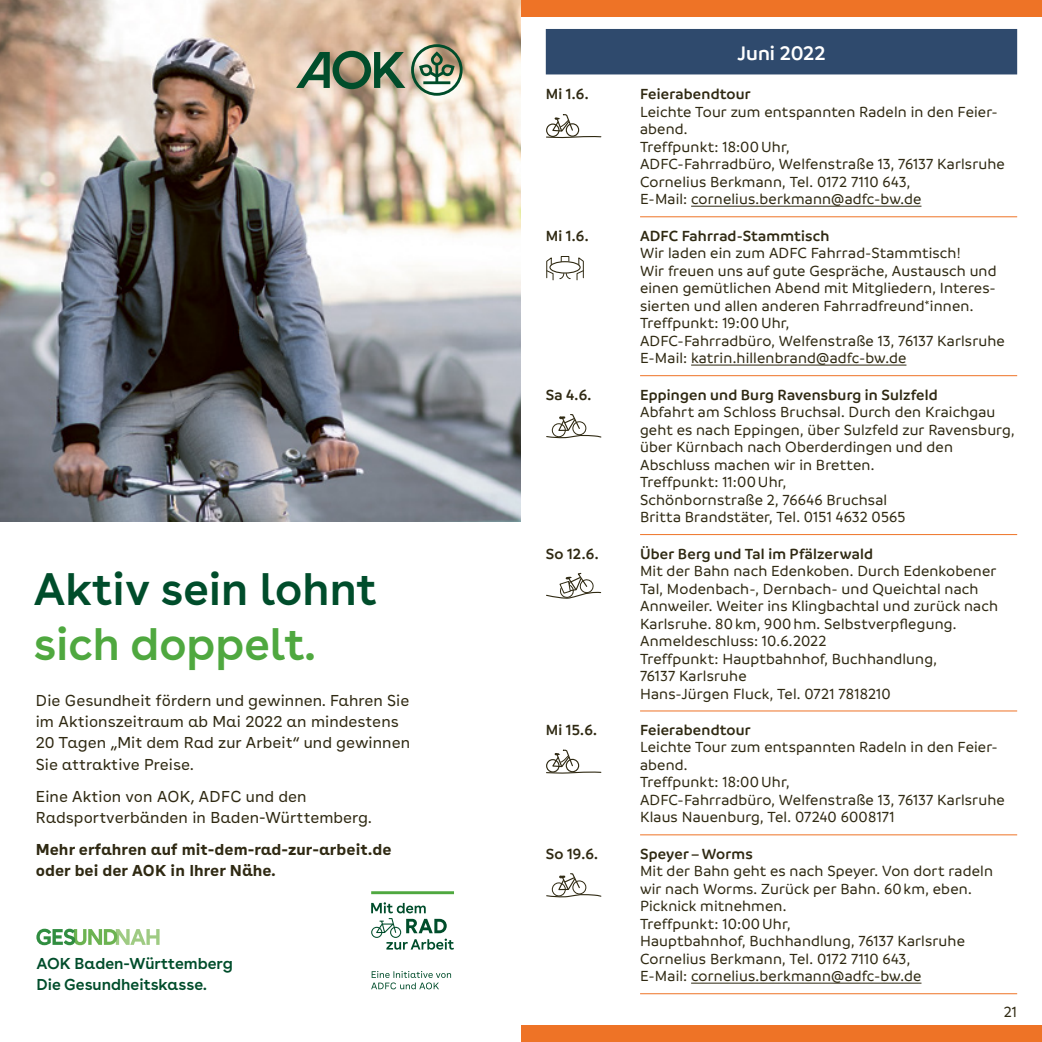
<style>
.page{position:relative;width:1042px;height:1042px;background:#fff}
.page>*{position:absolute;margin:0;border:0;box-sizing:border-box;transform-origin:0 0}
.t1{font:600 45.5px "AOK Buenos Aires";color:#004d2b}
.t2{font:600 45.5px "AOK Buenos Aires";color:#4fa83f}
.t3{font:600 21px "Branding";color:#fff}
.t4{font:500 15.75px/17.5px "Branding";letter-spacing:.01em;color:#2f2912}
.t5{font:15.75px/21.2px "AOK Buenos Aires Text";color:#2f2912}
.t6{font:600 15.75px "Branding";letter-spacing:.01em;color:#2f2912}
.t7{font:700 15.75px/21.3px "AOK Buenos Aires Text";color:#2f2912}
.t8{font:600 15.75px/21.3px "AOK Buenos Aires";color:#004d2b}
</style>
<div class="page">
<div style="left:521px;top:0;width:521px;height:16px;background:#ee7326"></div>
<div style="left:521px;top:1025px;width:521px;height:17px;background:#ee7326"></div>
<div style="left:546px;top:29px;width:471px;height:45px;background:#2f4a6d"></div>
<hr style="left:640px;top:216px;width:377px;height:1px;background:#ee7326">
<hr style="left:691px;top:206px;width:230px;height:1px;background:#2f2912">
<hr style="left:640px;top:375px;width:377px;height:1px;background:#ee7326">
<hr style="left:691px;top:365px;width:215px;height:1px;background:#2f2912">
<hr style="left:640px;top:534px;width:377px;height:1px;background:#ee7326">
<hr style="left:640px;top:710px;width:377px;height:1px;background:#ee7326">
<hr style="left:640px;top:834px;width:377px;height:1px;background:#ee7326">
<hr style="left:640px;top:993px;width:377px;height:1px;background:#ee7326">
<hr style="left:691px;top:983px;width:230px;height:1px;background:#2f2912">
<svg style="left:546px;top:114px;width:55px;height:25px"></svg>
<svg style="left:546px;top:256px;width:38px;height:25px"></svg>
<div style="left:550px;top:262px;width:30px;height:11px;background:#fff;border-radius:50%"></div>
<div style="left:549px;top:261px;width:32px;height:13px;border:1px solid #2f2912;border-radius:50%"></div>
<svg style="left:546px;top:414px;width:55px;height:24px"></svg>
<svg style="left:546px;top:572px;width:55px;height:27px"></svg>
<svg style="left:546px;top:749px;width:55px;height:25px"></svg>
<svg style="left:546px;top:873px;width:55px;height:24px"></svg>
<img style="left:0;top:0;width:521px;height:521px">
<svg style="left:36px;top:928px;width:124px;height:17px"></svg>
<svg style="left:371px;top:971px;width:80px;height:18px"></svg>
<svg style="left:371px;top:902px;width:83px;height:47px"></svg>
<svg style="left:371px;top:891px;width:83px;height:3px"></svg>
<svg style="left:296px;top:44px;width:166px;height:52px;background:#999f87"></svg>
<h1 class="t1" style="left:33px;top:551px;width:345px">Aktiv sein lohnt</h1>
<h1 class="t2" style="left:33px;top:606px;width:284px">sich doppelt.</h1>
<p class="t5" style="left:36px;top:688px;width:376px">Die Gesundheit fördern und gewinnen. Fahren Sie im Aktionszeitraum ab Mai 2022 an mindestens 20 Tagen „Mit dem Rad zur Arbeit“ und gewinnen Sie attraktive Preise.</p>
<p class="t5" style="left:36px;top:784px;width:337px">Eine Aktion von AOK, ADFC und den<br>Radsportverbänden in Baden-Württemberg.</p>
<p class="t7" style="left:36px;top:837px;width:357px">Mehr erfahren auf mit-dem-rad-zur-arbeit.de oder bei der AOK in Ihrer Nähe.</p>
<p class="t8" style="left:36px;top:951px;width:198px">AOK Baden-Württemberg<br>Die Gesundheitskasse.</p>
<h2 class="t3" style="left:737px;top:41px;width:89px">Juni 2022</h2>
<p class="t6" style="left:546px;top:86px;width:44px">Mi 1.6.</p>
<p class="t6" style="left:640px;top:86px;width:112px">Feierabendtour</p>
<p class="t4" style="left:640px;top:103px;width:366px">Leichte Tour zum entspannten Radeln in den Feier&shy;abend.<br>Treffpunkt: 18:00Uhr,<br>ADFC-Fahrradbüro, Welfenstraße 13, 76137 Karlsruhe Cornelius Berkmann, Tel. 0172 7110 643,<br>E-Mail: cornelius.berkmann@adfc-bw.de</p>
<p class="t6" style="left:546px;top:227px;width:44px">Mi 1.6.</p>
<p class="t6" style="left:640px;top:227px;width:191px">ADFC Fahrrad-Stammtisch</p>
<p class="t4" style="left:640px;top:244px;width:366px">Wir laden ein zum ADFC Fahrrad-Stammtisch!<br>Wir freuen uns auf gute Gespräche, Austausch und einen gemütlichen Abend mit Mitgliedern, Interes&shy;sierten und allen anderen Fahrradfreund*innen.<br>Treffpunkt: 19:00Uhr,<br>ADFC-Fahrradbüro, Welfenstraße 13, 76137 Karlsruhe E-Mail: katrin.hillenbrand@adfc-bw.de</p>
<p class="t6" style="left:546px;top:386px;width:47px">Sa 4.6.</p>
<p class="t6" style="left:640px;top:386px;width:299px">Eppingen und Burg Ravensburg in Sulzfeld</p>
<p class="t4" style="left:640px;top:403px;width:376px">Abfahrt am Schloss Bruchsal. Durch den Kraichgau geht es nach Eppingen, über Sulzfeld zur Ravensburg, über Kürnbach nach Oberderdingen und den Abschluss machen wir in Bretten.<br>Treffpunkt: 11:00Uhr,<br>Schönbornstraße 2, 76646 Bruchsal<br>Britta Brandstäter, Tel. 0151 4632 0565</p>
<p class="t6" style="left:546px;top:545px;width:54px">So 12.6.</p>
<p class="t6" style="left:640px;top:545px;width:234px">Über Berg und Tal im Pfälzerwald</p>
<p class="t4" style="left:640px;top:562px;width:359px">Mit der Bahn nach Edenkoben. Durch Edenkobener Tal, Modenbach-, Dernbach- und Queichtal nach Annweiler. Weiter ins Klingbachtal und zurück nach Karlsruhe. 80km, 900hm. Selbstverpflegung.<br>Anmeldeschluss: 10.6.2022<br>Treffpunkt: Hauptbahnhof, Buchhandlung,<br>76137 Karlsruhe<br>Hans-Jürgen Fluck, Tel. 0721 7818210</p>
<p class="t6" style="left:546px;top:721px;width:53px">Mi 15.6.</p>
<p class="t6" style="left:640px;top:721px;width:112px">Feierabendtour</p>
<p class="t4" style="left:640px;top:738px;width:366px">Leichte Tour zum entspannten Radeln in den Feier&shy;abend.<br>Treffpunkt: 18:00Uhr,<br>ADFC-Fahrradbüro, Welfenstraße 13, 76137 Karlsruhe Klaus Nauenburg, Tel. 07240 6008171</p>
<p class="t6" style="left:546px;top:845px;width:54px">So 19.6.</p>
<p class="t6" style="left:640px;top:845px;width:114px">Speyer–Worms</p>
<p class="t4" style="left:640px;top:862px;width:354px">Mit der Bahn geht es nach Speyer. Von dort radeln wir nach Worms. Zurück per Bahn. 60km, eben.<br>Picknick mitnehmen.<br>Treffpunkt: 10:00Uhr,<br>Hauptbahnhof, Buchhandlung, 76137 Karlsruhe Cornelius Berkmann, Tel. 0172 7110 643,<br>E-Mail: cornelius.berkmann@adfc-bw.de</p>
<p class="t4" style="left:1004px;top:1003px;width:15px">21</p>
</div>
